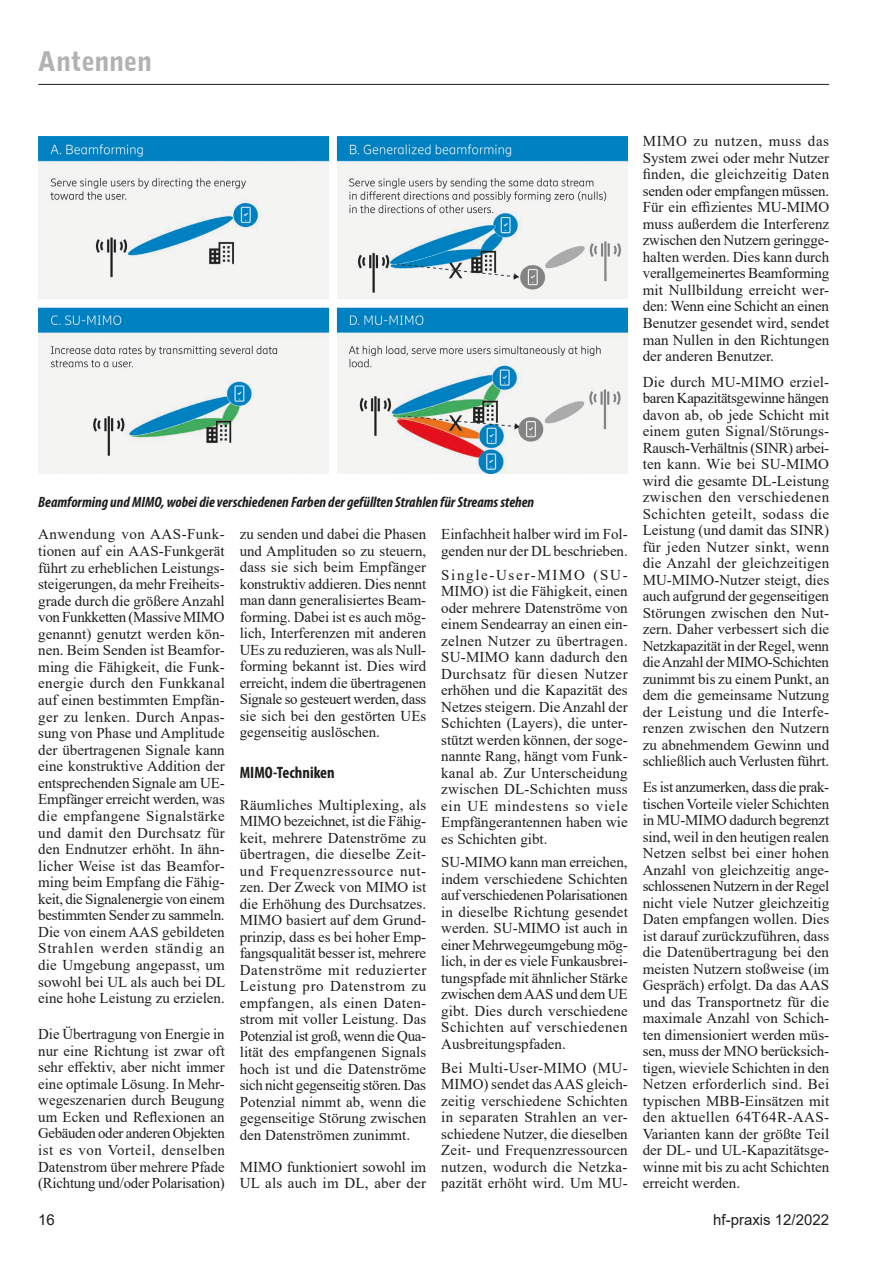
<style>
.page{position:relative;width:893px;height:1263px;background:#fff}
.page>*{position:absolute;margin:0;border:0;box-sizing:border-box;transform-origin:0 0}
.t1{font:900 27px "Bell Gothic BT";letter-spacing:-.01em;color:#b2b2b2}
.t2{font:700 condensed 16.5px "Myriad Pro";color:#1d1d1b}
.t3{font:15px/16.5px "Times New Roman";color:#1d1d1b;text-align:justify}
.t4{font:italic 700 condensed 15px "Myriad Pro";color:#1d1d1b}
.t5{font:15px "Arial";color:#1d1d1b}
</style>
<div class="page">
<hr style="left:38px;top:84px;width:791px;height:1px;background:#1d1d1b">
<img style="left:38px;top:136px;width:590px;height:338px">
<h1 class="t1" style="left:38px;top:44px;width:116px">Antennen</h1>
<p class="t4" style="left:38px;top:492px;width:497px">Beamforming und MIMO, wobei die verschiedenen Farben der gefüllten Strahlen für Streams stehen</p>
<p class="t3" style="left:38px;top:526px;width:189px">Anwendung von AAS-Funk&shy;tionen auf ein AAS-Funkgerät führt zu erheblichen Leistungs&shy;steigerungen, da mehr Freiheits&shy;grade durch die größere Anzahl von Funkketten (Massive MIMO genannt) genutzt werden kön&shy;nen. Beim Senden ist Beamfor&shy;ming die Fähigkeit, die Funk&shy;energie durch den Funkkanal auf einen bestimmten Empfän&shy;ger zu lenken. Durch Anpas&shy;sung von Phase und Amplitude der übertragenen Signale kann eine konstruktive Addition der entsprechenden Signale am UE-Empfänger erreicht werden, was die empfangene Signalstärke und damit den Durchsatz für den Endnutzer erhöht. In ähn&shy;licher Weise ist das Beamfor&shy;ming beim Empfang die Fähig&shy;keit, die Signalenergie von einem bestimmten Sender zu sammeln.<br>Die von einem AAS gebildeten Strahlen werden ständig an die Umgebung angepasst, um sowohl bei UL als auch bei DL eine hohe Leistung zu erzielen.</p>
<p class="t3" style="left:38px;top:1025px;width:188px">Die Übertragung von Energie in nur eine Richtung ist zwar oft sehr effektiv, aber nicht immer eine optimale Lösung. In Mehr&shy;wegeszenarien durch Beugung um Ecken und Reflexionen an Gebäuden oder anderen Objekten ist es von Vorteil, denselben Datenstrom über mehrere Pfade (Richtung und/oder Polarisation)</p>
<p class="t3" style="left:240px;top:526px;width:188px">zu senden und dabei die Phasen und Amplituden so zu steuern, dass sie sich beim Empfänger konstruktiv addieren. Dies nennt man dann generalisiertes Beam&shy;forming. Dabei ist es auch mög&shy;lich, Interferenzen mit anderen UEs zu reduzieren, was als Null&shy;forming bekannt ist. Dies wird erreicht, indem die übertragenen Signale so gesteuert werden, dass sie sich bei den gestörten UEs gegenseitig auslöschen.</p>
<p class="t2" style="left:240px;top:762px;width:97px">MIMO-Techniken</p>
<p class="t3" style="left:240px;top:796px;width:188px">Räumliches Multiplexing, als MIMO bezeichnet, ist die Fähig&shy;keit, mehrere Datenströme zu übertragen, die dieselbe Zeit&shy;und Frequenzressource nut&shy;zen. Der Zweck von MIMO ist die Erhöhung des Durchsatzes.<br>MIMO basiert auf dem Grund&shy;prinzip, dass es bei hoher Emp&shy;fangsqualität besser ist, mehrere Datenströme mit reduzierter Leistung pro Datenstrom zu empfangen, als einen Daten&shy;strom mit voller Leistung. Das Potenzial ist groß, wenn die Qua&shy;lität des empfangenen Signals hoch ist und die Datenströme sich nicht gegenseitig stören. Das Potenzial nimmt ab, wenn die gegenseitige Störung zwischen den Datenströmen zunimmt.</p>
<p class="t3" style="left:240px;top:1158px;width:188px">MIMO funktioniert sowohl im<br>UL als auch im DL, aber der</p>
<p class="t3" style="left:441px;top:526px;width:188px">Einfachheit halber wird im Fol&shy;genden nur der DL beschrieben.</p>
<p class="t3" style="left:441px;top:566px;width:188px">Single-User-MIMO (SU-MIMO) ist die Fähigkeit, einen oder mehrere Datenströme von einem Sendearray an einen ein&shy;zelnen Nutzer zu übertragen.<br>SU-MIMO kann dadurch den Durchsatz für diesen Nutzer erhöhen und die Kapazität des Netzes steigern. Die Anzahl der Schichten (Layers), die unter&shy;stützt werden können, der soge&shy;nannte Rang, hängt vom Funk&shy;kanal ab. Zur Unterscheidung zwischen DL-Schichten muss ein UE mindestens so viele Empfängerantennen haben wie es Schichten gibt.</p>
<p class="t3" style="left:441px;top:854px;width:188px">SU-MIMO kann man erreichen, indem verschiedene Schichten auf verschiedenen Polarisationen in dieselbe Richtung gesendet werden. SU-MIMO ist auch in einer Mehrwegeumgebung mög&shy;lich, in der es viele Funkausbrei&shy;tungspfade mit ähnlicher Stärke zwischen dem AAS und dem UE gibt. Dies durch verschiedene Schichten auf verschiedenen Ausbreitungspfaden.</p>
<p class="t3" style="left:441px;top:1059px;width:188px">Bei Multi-User-MIMO (MU-MIMO) sendet das AAS gleich&shy;zeitig verschiedene Schichten in separaten Strahlen an ver&shy;schiedene Nutzer, die dieselben Zeit- und Frequenzressourcen nutzen, wodurch die Netzka&shy;pazität erhöht wird. Um MU-</p>
<p class="t3" style="left:643px;top:133px;width:188px">MIMO zu nutzen, muss das System zwei oder mehr Nutzer finden, die gleichzeitig Daten senden oder empfangen müssen.<br>Für ein effizientes MU-MIMO muss außerdem die Interferenz zwischen den Nutzern geringge&shy;halten werden. Dies kann durch verallgemeinertes Beamforming mit Nullbildung erreicht wer&shy;den: Wenn eine Schicht an einen Benutzer gesendet wird, sendet man Nullen in den Richtungen der anderen Benutzer.</p>
<p class="t3" style="left:643px;top:373px;width:188px">Die durch MU-MIMO erziel&shy;baren Kapazitätsgewinne hängen davon ab, ob jede Schicht mit einem guten Signal/Störungs-Rausch-Verhältnis (SINR) arbei&shy;ten kann. Wie bei SU-MIMO wird die gesamte DL-Leistung zwischen den verschiedenen Schichten geteilt, sodass die Leistung (und damit das SINR) für jeden Nutzer sinkt, wenn die Anzahl der gleichzeitigen MU-MIMO-Nutzer steigt, dies auch aufgrund der gegenseitigen Störungen zwischen den Nut&shy;zern. Daher verbessert sich die Netzkapazität in der Regel, wenn die Anzahl der MIMO-Schichten zunimmt bis zu einem Punkt, an dem die gemeinsame Nutzung der Leistung und die Interfe&shy;renzen zwischen den Nutzern zu abnehmendem Gewinn und schließlich auch Verlusten führt.</p>
<p class="t3" style="left:643px;top:778px;width:188px">Es ist anzumerken, dass die prak&shy;tischen Vorteile vieler Schichten in MU-MIMO dadurch begrenzt sind, weil in den heutigen realen Netzen selbst bei einer hohen Anzahl von gleichzeitig ange&shy;schlossenen Nutzern in der Regel nicht viele Nutzer gleichzeitig Daten empfangen wollen. Dies ist darauf zurückzuführen, dass die Datenübertragung bei den meisten Nutzern stoßweise (im Gespräch) erfolgt. Da das AAS und das Transportnetz für die maximale Anzahl von Schich&shy;ten dimensioniert werden müs&shy;sen, muss der MNO berücksich&shy;tigen, wieviele Schichten in den Netzen erforderlich sind. Bei typischen MBB-Einsätzen mit den aktuellen 64T64R-AAS-Varianten kann der größte Teil der DL- und UL-Kapazitätsge&shy;winne mit bis zu acht Schichten erreicht werden.</p>
<p class="t5" style="left:38px;top:1209px;width:18px">16</p>
<p class="t5" style="left:713px;top:1209px;width:117px">hf-praxis 12/2022</p>
</div>
